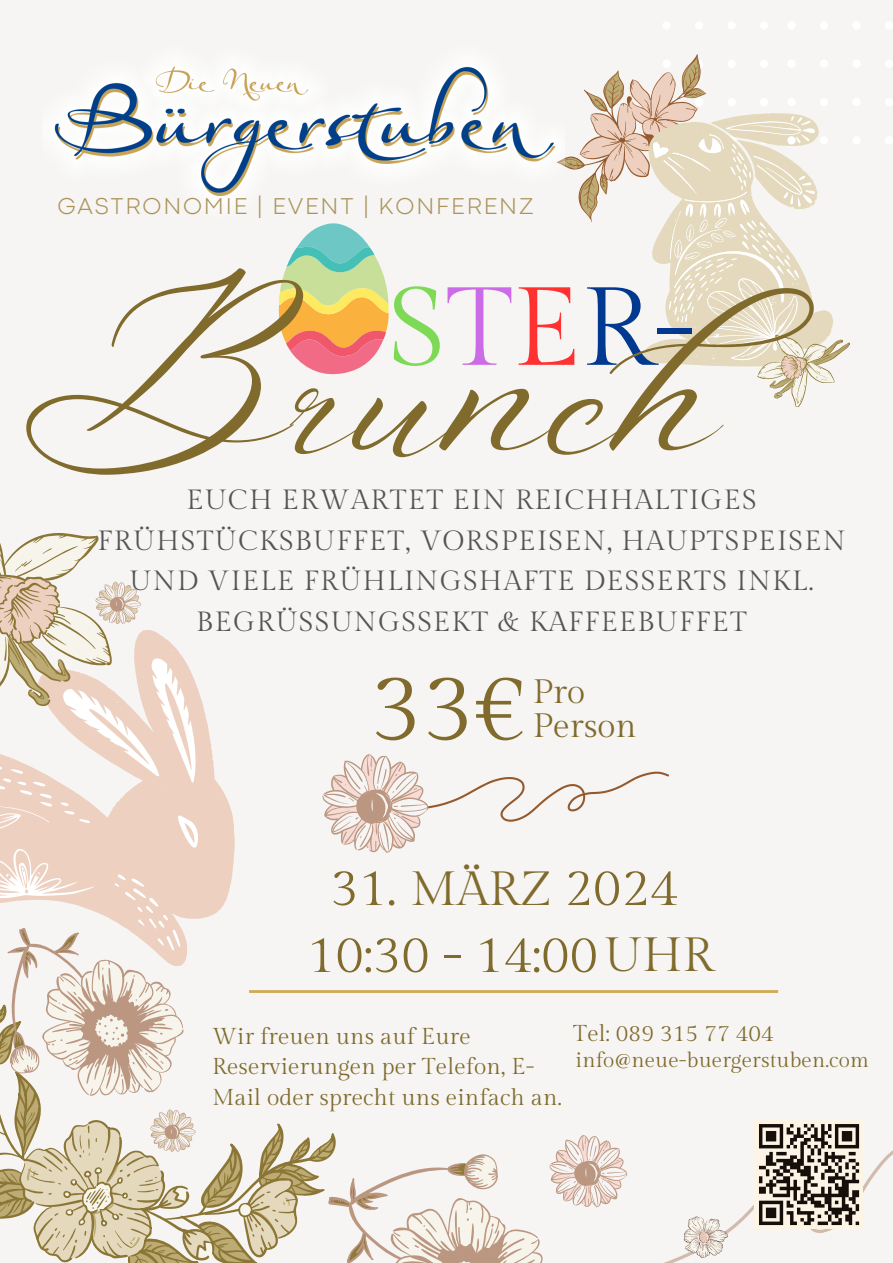
<style>
.page{position:relative;width:893px;height:1263px;background:#f6f5f3}
.page>*{position:absolute;margin:0;border:0;box-sizing:border-box;transform-origin:0 0}
.t1{font:122.85px "Aniyah";color:#806b2d}
.t2{font:110.7px "Gilda Display";color:#00398f}
.t3{font:94.72px "Gilda Display";color:#806b2d}
.t4{font:51.75px/66.9px "Gilda Display";color:#806b2d;text-align:center}
.t5{font:33.83px/33.8px "Gilda Display";color:#806b2d}
.t6{font:27.75px/40.5px "Gilda Display";letter-spacing:.045em;color:#545454;text-align:center}
.t7{font:300 23.85px "Codec Pro";letter-spacing:.075em;color:#ab945b}
.t8{font:22.95px/30.7px "Gilda Display";letter-spacing:.005em;color:#806b2d}
.t9{font:21px "Gilda Display";letter-spacing:.005em;color:#806b2d}
.s1{color:#7ed957}
.s2{color:#cb6ce6}
.s3{color:#ff3131}
.s4{font-size:48px}
</style>
<div class="page">
<svg style="left:0;top:630px;width:235px;height:270px;fill:#edd0c0"></svg>
<svg style="left:565px;top:22px;width:328px;height:386px"></svg>
<svg style="left:627px;top:1119px;width:266px;height:144px"></svg>
<svg style="left:322px;top:754px;width:347px;height:99px"></svg>
<svg style="left:0;top:533px;width:141px;height:185px"></svg>
<svg style="left:63px;top:1133px;width:271px;height:130px"></svg>
<svg style="left:0;top:900px;width:290px;height:362px"></svg>
<svg style="left:328px;top:1135px;width:299px;height:128px"></svg>
<svg style="left:684px;top:1215px;width:45px;height:43px"></svg>
<img style="left:53px;top:65px;width:512px;height:133px">
<hr style="left:249px;top:990px;width:529px;height:3px;background:#d3aa54">
<img style="left:754px;top:1119px;width:108px;height:109px">
<svg style="left:278px;top:223px;width:111px;height:152px"></svg>
<h2 class="t7" style="left:57px;top:198px;width:477px">GASTRONOMIE | EVENT | KONFERENZ</h2>
<p class="t1" style="left:25px;top:347px;width:806px">Brunch</p>
<p class="t2" style="left:388px;top:266px;width:309px"><span class="s1">S</span><span class="s2">T</span><span class="s3">E</span>R-</p>
<p class="t6" style="left:97px;top:480px;width:750px">EUCH ERWARTET EIN REICHHALTIGES FRÜHSTÜCKSBUFFET, VORSPEISEN, HAUPTSPEISEN UND VIELE FRÜHLINGSHAFTE DESSERTS INKL.<br>BEGRÜSSUNGSSEKT &amp; KAFFEEBUFFET</p>
<p class="t3" style="left:370px;top:655px;width:158px">33€</p>
<h1 class="t5" style="left:533px;top:676px;width:105px">Pro<br>Person</h1>
<p class="t4" style="left:307px;top:856px;width:408px">31. <span class="s4">MÄRZ</span> 2024<br>10:30 - 14:00<span class="s4">UHR</span></p>
<p class="t8" style="left:212px;top:1021px;width:351px">Wir freuen uns auf Eure<br>Reservierungen per Telefon, E-<br>Mail oder sprecht uns einfach an.</p>
<p class="t8" style="left:573px;top:1019px;width:202px">Tel: 089 315 77 404</p>
<p class="t9" style="left:575px;top:1048px;width:295px">info@neue-buergerstuben.com</p>
</div>
